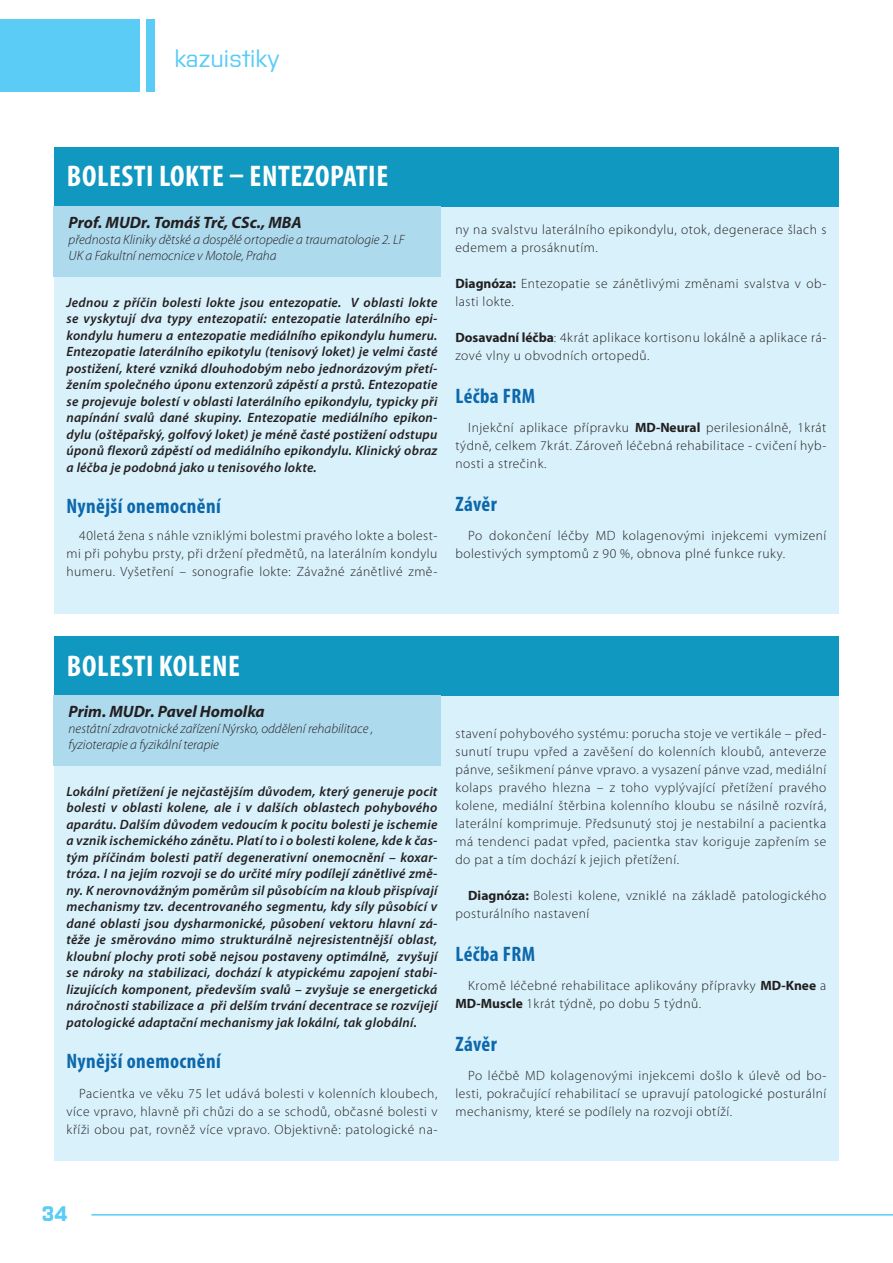
<style>
.page{position:relative;width:893px;height:1263px;background:#fff}
.page>*{position:absolute;margin:0;border:0;box-sizing:border-box;transform-origin:0 0}
.otazka_medi{font:700 condensed 30px "Myriad Pro";letter-spacing:.02em;color:#fff}
.t1{font:500 24px "Purista";color:#5accf5}
.mezititulky_myriad_k{font:700 condensed 21px "Myriad Pro";letter-spacing:.02em;color:#0c68ab}
.t2{font:700 21px "Purista";color:#5accf5}
.t3{font:italic 700 16.5px "Myriad Pro";color:#231f20}
.HLAVNÍ_TEXT{font:300 13.5px/18px "Myriad Pro";letter-spacing:.04em;color:#231f20}
.zakladni_medi{font:italic 600 13.5px/16.5px "Myriad Pro";letter-spacing:.02em;color:#231f20;text-align:justify}
.t4{font:italic 300 13.5px/16.2px "Myriad Pro";color:#231f20}
.s1{font-weight:700}
</style>
<div class="page">
<div style="left:0;top:19px;width:140px;height:72px;background:#5accf5"></div>
<div style="left:147px;top:19px;width:8px;height:72px;background:#5accf5"></div>
<hr style="left:91px;top:1214px;width:802px;height:1px;background:#5accf5">
<div style="left:54px;top:147px;width:785px;height:466px;background:#d8f1fb"></div>
<div style="left:54px;top:147px;width:785px;height:60px;background:#1098c0"></div>
<div style="left:54px;top:207px;width:387px;height:70px;background:#aedaee"></div>
<div style="left:54px;top:636px;width:785px;height:524px;background:#d8f1fb"></div>
<div style="left:54px;top:636px;width:785px;height:60px;background:#1098c0"></div>
<div style="left:54px;top:696px;width:387px;height:70px;background:#aedaee"></div>
<p class="t1" style="left:174px;top:41px;width:107px">kazuistiky</p>
<p class="otazka_medi" style="left:67px;top:157px;width:323px">BOLESTI LOKTE – ENTEZOPATIE</p>
<p class="t3" style="left:69px;top:212px;width:234px">Prof. MUDr. Tomáš Trč, CSc., MBA</p>
<p class="t4" style="left:69px;top:232px;width:337px">přednosta Kliniky dětské a dospělé ortopedie a traumatologie 2. LF<br>UK a Fakultní nemocnice v Motole, Praha</p>
<p class="zakladni_medi" style="left:66px;top:294px;width:372px">Jednou z příčin bolesti lokte jsou entezopatie. V oblasti lokte se vyskytují dva typy entezopatií: entezopatie laterálního epi&shy;kondylu humeru a entezopatie mediálního epikondylu humeru.<br>Entezopatie laterálního epikotylu (tenisový loket) je velmi časté postižení, které vzniká dlouhodobým nebo jednorázovým přetí&shy;žením společného úponu extenzorů zápěstí a prstů. Entezopatie se projevuje bolestí v oblasti laterálního epikondylu, typicky při napínání svalů dané skupiny. Entezopatie mediálního epikon&shy;dylu (oštěpařský, golfový loket) je méně časté postižení odstupu úponů flexorů zápěstí od mediálního epikondylu. Klinický obraz a léčba je podobná jako u tenisového lokte.</p>
<p class="mezititulky_myriad_k" style="left:66px;top:493px;width:156px">Nynější onemocnění</p>
<p class="HLAVNÍ_TEXT" style="left:66px;top:527px;width:372px;text-align:justify;text-indent:13px">40letá žena s náhle vzniklými bolestmi pravého lokte a bolest&shy;mi při pohybu prsty, při držení předmětů, na laterálním kondylu humeru. Vyšetření – sonografie lokte: Závažné zánětlivé změ-</p>
<p class="HLAVNÍ_TEXT" style="left:455px;top:221px;width:372px">ny na svalstvu laterálního epikondylu, otok, degenerace šlach s edemem a prosáknutím.</p>
<p class="HLAVNÍ_TEXT" style="left:455px;top:275px;width:372px"><span class="s1">Diagnóza:</span> Entezopatie se zánětlivými změnami svalstva v ob&shy;lasti lokte.</p>
<p class="HLAVNÍ_TEXT" style="left:455px;top:329px;width:372px"><span class="s1">Dosavadní léčba</span>: 4krát aplikace kortisonu lokálně a aplikace rá&shy;zové vlny u obvodních ortopedů.</p>
<p class="mezititulky_myriad_k" style="left:455px;top:383px;width:81px">Léčba FRM</p>
<p class="HLAVNÍ_TEXT" style="left:455px;top:419px;width:372px;text-align:justify;text-indent:13px">Injekční aplikace přípravku <span class="s1">MD-Neural</span> perilesionálně, 1krát týdně, celkem 7krát. Zároveň léčebná rehabilitace - cvičení hyb&shy;nosti a strečink.</p>
<p class="mezititulky_myriad_k" style="left:455px;top:491px;width:43px">Závěr</p>
<p class="HLAVNÍ_TEXT" style="left:455px;top:527px;width:372px;text-indent:13px">Po dokončení léčby MD kolagenovými injekcemi vymizení bolestivých symptomů z 90 %, obnova plné funkce ruky.</p>
<p class="otazka_medi" style="left:67px;top:647px;width:175px">BOLESTI KOLENE</p>
<p class="t3" style="left:69px;top:701px;width:198px">Prim. MUDr. Pavel Homolka</p>
<p class="t4" style="left:69px;top:721px;width:306px">nestátní zdravotnické zařízení Nýrsko, oddělení rehabilitace ,</p>
<p class="t4" style="left:69px;top:737px;width:152px">fyzioterapie a fyzikální terapie</p>
<p class="zakladni_medi" style="left:66px;top:783px;width:372px">Lokální přetížení je nejčastějším důvodem, který generuje pocit bolesti v oblasti kolene, ale i v dalších oblastech pohybového aparátu. Dalším důvodem vedoucím k pocitu bolesti je ischemie a vznik ischemického zánětu. Platí to i o bolesti kolene, kde k čas&shy;tým příčinám bolesti patří degenerativní onemocnění – koxar&shy;tróza. I na jejím rozvoji se do určité míry podílejí zánětlivé změ&shy;ny. K nerovnovážným poměrům sil působícím na kloub přispívají mechanismy tzv. decentrovaného segmentu, kdy síly působící v dané oblasti jsou dysharmonické, působení vektoru hlavní zá&shy;těže je směrováno mimo strukturálně nejresistentnější oblast, kloubní plochy proti sobě nejsou postaveny optimálně, zvyšují se nároky na stabilizaci, dochází k atypickému zapojení stabi&shy;lizujících komponent, především svalů – zvyšuje se energetická náročnosti stabilizace a při delším trvání decentrace se rozvíjejí patologické adaptační mechanismy jak lokální, tak globální.</p>
<p class="mezititulky_myriad_k" style="left:66px;top:1048px;width:156px">Nynější onemocnění</p>
<p class="HLAVNÍ_TEXT" style="left:66px;top:1085px;width:372px;text-align:justify;text-indent:13px">Pacientka ve věku 75 let udává bolesti v kolenních kloubech, více vpravo, hlavně při chůzi do a se schodů, občasné bolesti v kříži obou pat, rovněž více vpravo. Objektivně: patologické na-</p>
<p class="HLAVNÍ_TEXT" style="left:455px;top:725px;width:372px;text-align:justify">stavení pohybového systému: porucha stoje ve vertikále – před&shy;sunutí trupu vpřed a zavěšení do kolenních kloubů, anteverze pánve, sešikmení pánve vpravo. a vysazení pánve vzad, mediální kolaps pravého hlezna – z toho vyplývající přetížení pravého kolene, mediální štěrbina kolenního kloubu se násilně rozvírá, laterální komprimuje. Předsunutý stoj je nestabilní a pacientka má tendenci padat vpřed, pacientka stav koriguje zapřením se do pat a tím dochází k jejich přetížení.</p>
<p class="HLAVNÍ_TEXT" style="left:455px;top:887px;width:372px;text-indent:13px"><span class="s1">Diagnóza:</span> Bolesti kolene, vzniklé na základě patologického posturálního nastavení</p>
<p class="mezititulky_myriad_k" style="left:455px;top:941px;width:81px">Léčba FRM</p>
<p class="HLAVNÍ_TEXT" style="left:455px;top:977px;width:372px;text-indent:13px">Kromě léčebné rehabilitace aplikovány přípravky <span class="s1">MD-Knee</span> a<br><span class="s1">MD-Muscle</span> 1krát týdně, po dobu 5 týdnů.</p>
<p class="mezititulky_myriad_k" style="left:455px;top:1031px;width:43px">Závěr</p>
<p class="HLAVNÍ_TEXT" style="left:455px;top:1067px;width:372px;text-align:justify;text-indent:13px">Po léčbě MD kolagenovými injekcemi došlo k úlevě od bo&shy;lesti, pokračující rehabilitací se upravují patologické posturální mechanismy, které se podílely na rozvoji obtíží.</p>
<h3 class="t2" style="left:42px;top:1198px;width:27px">34</h3>
</div>
